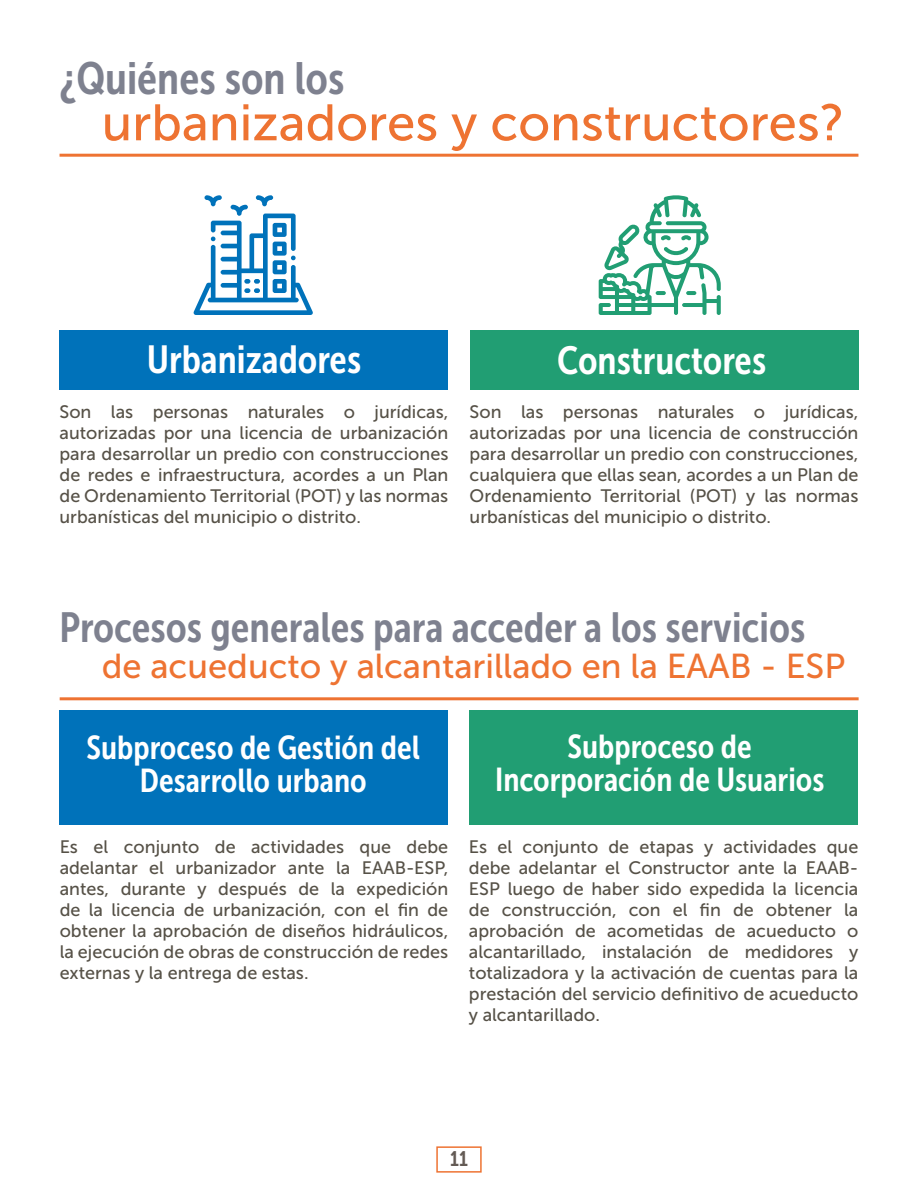
<style>
.page{position:relative;width:918px;height:1188px;background:#fff}
.page>*{position:absolute;margin:0;border:0;box-sizing:border-box;transform-origin:0 0}
.t1{font:51px "Museo Sans 500";color:#ee7332}
.t2{font:45px "Museo Sans Condensed 700";color:#7e818f}
.t3{font:42px "Museo Sans Condensed 700";color:#7e818f}
.t4{font:39px "Museo Sans Condensed 700";color:#fff}
.t5{font:34.5px "Museo Sans 500";color:#ee7332}
.t6{font:33px/33px "Museo Sans Condensed 700";color:#fff;text-align:center}
.t7{font:21px "Museo Sans Condensed 700";color:#635a54}
.t8{font:18px/21px "Museo Sans 500";color:#565147;text-align:justify}
</style>
<div class="page">
<div style="left:436px;top:1146px;width:46px;height:27px;border:2px solid #ee7332"></div>
<hr style="left:60px;top:154px;width:798px;height:3px;background:#ee7332">
<svg style="left:599px;top:195px;width:122px;height:120px"></svg>
<svg style="left:193px;top:195px;width:120px;height:120px"></svg>
<div style="left:60px;top:330px;width:388px;height:59px;background:#0072ba"></div>
<div style="left:470px;top:330px;width:388px;height:59px;background:#219e73"></div>
<div style="left:59px;top:710px;width:389px;height:115px;background:#0072ba"></div>
<div style="left:469px;top:710px;width:389px;height:115px;background:#219e73"></div>
<hr style="left:60px;top:697px;width:799px;height:3px;background:#ee7332">
<h2 class="t2" style="left:60px;top:54px;width:286px">¿Quiénes son los</h2>
<h1 class="t1" style="left:102px;top:95px;width:744px">urbanizadores y constructores?</h1>
<h3 class="t4" style="left:147px;top:338px;width:216px">Urbanizadores</h3>
<h3 class="t4" style="left:557px;top:339px;width:211px">Constructores</h3>
<p class="t8" style="left:60px;top:401px;width:390px">Son las personas naturales o jurídicas, autorizadas por una licencia de urbanización para desarrollar un predio con construcciones de redes e infraestructura, acordes a un Plan de Ordenamiento Territorial (POT) y las normas urbanísticas del municipio o distrito.</p>
<p class="t8" style="left:470px;top:401px;width:390px">Son las personas naturales o jurídicas, autorizadas por una licencia de construcción para desarrollar un predio con construcciones, cualquiera que ellas sean, acordes a un Plan de Ordenamiento Territorial (POT) y las normas urbanísticas del municipio o distrito.</p>
<h3 class="t3" style="left:60px;top:604px;width:747px">Procesos generales para acceder a los servicios</h3>
<h3 class="t5" style="left:102px;top:647px;width:745px">de acueducto y alcantarillado en la EAAB - ESP</h3>
<h3 class="t6" style="left:87px;top:731px;width:335px">Subproceso de Gestión del<br>Desarrollo urbano</h3>
<h3 class="t6" style="left:495px;top:730px;width:331px">Subproceso de<br>Incorporación de Usuarios</h3>
<p class="t8" style="left:60px;top:837px;width:390px">Es el conjunto de actividades que debe adelantar el urbanizador ante la EAAB-ESP, antes, durante y después de la expedición de la licencia de urbanización, con el fin de obtener la aprobación de diseños hidráulicos, la ejecución de obras de construcción de redes externas y la entrega de estas.</p>
<p class="t8" style="left:469px;top:837px;width:391px">Es el conjunto de etapas y actividades que debe adelantar el Constructor ante la EAAB-ESP luego de haber sido expedida la licencia de construcción, con el fin de obtener la aprobación de acometidas de acueducto o alcantarillado, instalación de medidores y totalizadora y la activación de cuentas para la prestación del servicio definitivo de acueducto y alcantarillado.</p>
<p class="t7" style="left:450px;top:1147px;width:19px">11</p>
</div>
